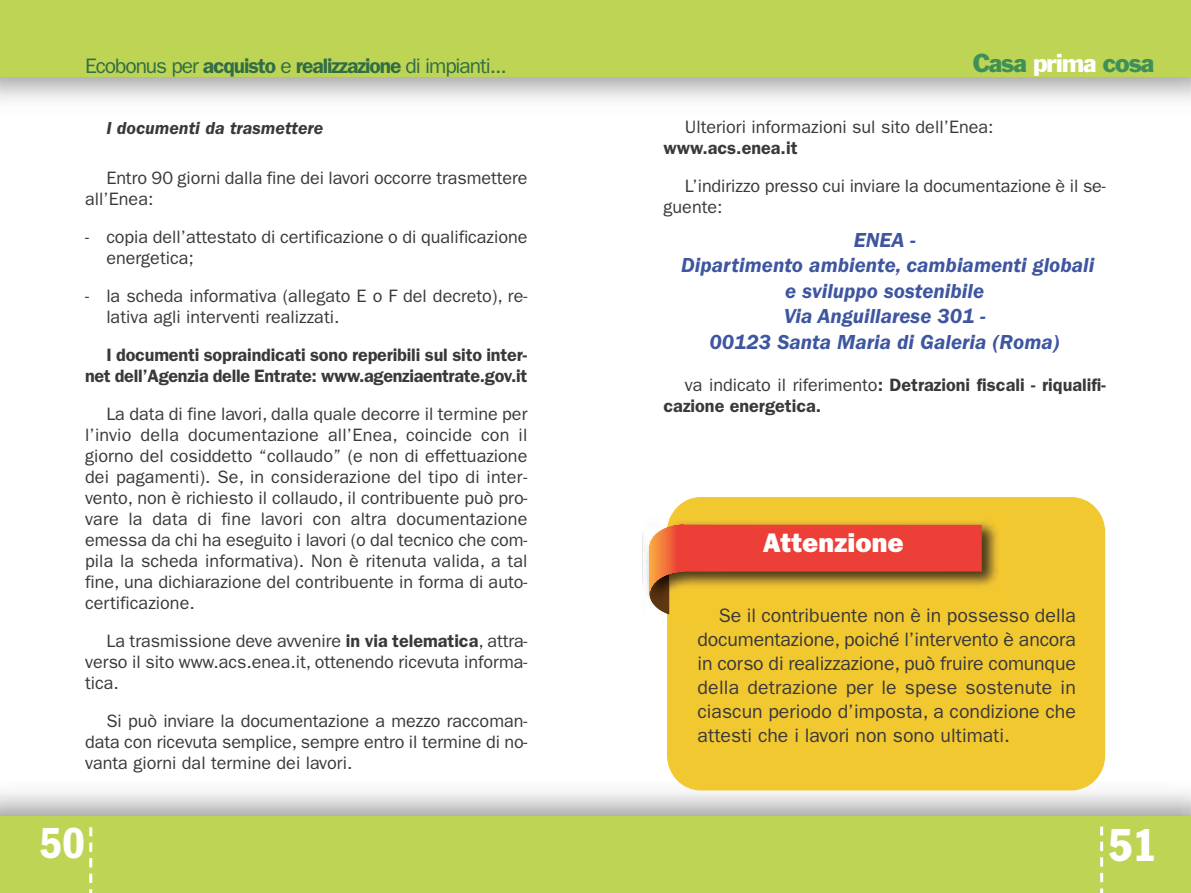
<style>
.page{position:relative;width:1191px;height:893px;background:#fff}
.page>*{position:absolute;margin:0;border:0;box-sizing:border-box;transform-origin:0 0}
.t1{font:45px "ITC Franklin Gothic Std Dm Cd";color:#fff}
.t2{font:condensed 45px "Franklin Gothic Std";color:#fff}
.t3{font:27px "ITC Franklin Gothic Std Hvy";color:#fff}
.t4{font:24px "Franklin Gothic Std";letter-spacing:-.045em;color:#3d9057}
.t5{font:italic 600 21px/25.5px "ITC Franklin Gothic Std";color:#3e55a0;text-align:center}
.t6{font:21px "ITC Franklin Gothic Std";letter-spacing:-.05em;color:#316d46}
.t7{font:19.5px/24px "ITC Franklin Gothic Std";color:#39383a;text-align:justify}
.t8{font:18px/21px "ITC Franklin Gothic Std";color:#39383a}
.t9{font:600 18px/21px "ITC Franklin Gothic Std";letter-spacing:-.01em;color:#39383a}
.t10{font:italic 600 18px "ITC Franklin Gothic Std";color:#39383a}
.s1{font-weight:600}
.s2{color:#fff}
.s3{font-weight:400}
</style>
<div class="page">
<img style="left:0;top:779px;width:1191px;height:37px">
<div style="left:0;top:816px;width:1191px;height:77px;background:#bdd454"></div>
<div style="left:0;top:0;width:1191px;height:77px;background:#bdd454"></div>
<svg style="left:89px;top:827px;width:3px;height:66px"></svg>
<svg style="left:1100px;top:826px;width:3px;height:67px"></svg>
<div style="left:667px;top:497px;width:438px;height:293px;background:#f2c830;border-radius:34px"></div>
<img style="left:642px;top:533px;width:7px;height:64px">
<img style="left:667px;top:517px;width:330px;height:98px">
<svg style="left:649px;top:525px;width:332px;height:89px"></svg>
<hr style="left:649px;top:525px;width:1px;height:70px;background:#fbae41">
<hr style="left:650px;top:525px;width:1px;height:70px;background:#faab41">
<hr style="left:651px;top:525px;width:1px;height:70px;background:#faa741">
<hr style="left:652px;top:525px;width:1px;height:70px;background:#f9a340">
<hr style="left:653px;top:525px;width:1px;height:70px;background:#f8a040">
<hr style="left:654px;top:525px;width:1px;height:70px;background:#f79c3f">
<hr style="left:655px;top:525px;width:1px;height:70px;background:#f7993f">
<hr style="left:656px;top:525px;width:1px;height:70px;background:#f6953e">
<hr style="left:657px;top:525px;width:1px;height:70px;background:#f5923e">
<hr style="left:658px;top:525px;width:1px;height:70px;background:#f58e3e">
<hr style="left:659px;top:525px;width:1px;height:70px;background:#f48b3f">
<hr style="left:660px;top:525px;width:1px;height:70px;background:#f4883e">
<hr style="left:661px;top:525px;width:1px;height:70px;background:#f4833e">
<hr style="left:662px;top:525px;width:1px;height:70px;background:#f4813e">
<hr style="left:663px;top:525px;width:1px;height:70px;background:#f27d3e">
<hr style="left:664px;top:525px;width:1px;height:70px;background:#f2783d">
<hr style="left:665px;top:525px;width:1px;height:70px;background:#f2743c">
<hr style="left:666px;top:525px;width:1px;height:70px;background:#f1713b">
<hr style="left:667px;top:525px;width:1px;height:70px;background:#f16d3b">
<hr style="left:668px;top:525px;width:1px;height:70px;background:#f06a3a">
<hr style="left:669px;top:525px;width:1px;height:70px;background:#f0653a">
<hr style="left:670px;top:525px;width:1px;height:70px;background:#f06139">
<hr style="left:671px;top:525px;width:1px;height:70px;background:#ef5c39">
<hr style="left:672px;top:525px;width:1px;height:70px;background:#ee5839">
<hr style="left:673px;top:525px;width:1px;height:70px;background:#ee5338">
<hr style="left:674px;top:525px;width:1px;height:70px;background:#ed4e38">
<hr style="left:675px;top:525px;width:1px;height:70px;background:#ed4a38">
<hr style="left:676px;top:525px;width:1px;height:70px;background:#ec4538">
<hr style="left:677px;top:525px;width:1px;height:70px;background:#ec4037">
<hr style="left:678px;top:525px;width:1px;height:70px;background:#ec4037">
<hr style="left:679px;top:525px;width:1px;height:70px;background:#ec4037">
<hr style="left:680px;top:525px;width:1px;height:70px;background:#ec4037">
<hr style="left:681px;top:525px;width:1px;height:70px;background:#ec4037">
<hr style="left:682px;top:525px;width:1px;height:70px;background:#ec4037">
<hr style="left:683px;top:525px;width:1px;height:70px;background:#ec4037">
<hr style="left:684px;top:525px;width:1px;height:70px;background:#ec4037">
<p class="t6" style="left:85px;top:58px;width:423px">Ecobonus per <span class="s1">acquisto</span> e <span class="s1">realizzazione</span> di impianti...</p>
<p class="t10" style="left:106px;top:121px;width:218px">I documenti da trasmettere</p>
<p class="t8" style="left:85px;top:169px;width:444px;text-indent:21px">Entro 90 giorni dalla fine dei lavori occorre trasmettere all’Enea:</p>
<p class="t8" style="left:106px;top:228px;width:422px;text-indent:-21px">- copia dell’attestato di certificazione o di qualificazione energetica;</p>
<p class="t8" style="left:106px;top:287px;width:422px;text-indent:-21px">- la scheda informativa (allegato E o F del decreto), re&shy;lativa agli interventi realizzati.</p>
<p class="t9" style="left:85px;top:346px;width:444px;text-align:right">I documenti sopraindicati sono reperibili sul sito inter&shy;net dell’Agenzia delle Entrate: www.agenziaentrate.gov.it</p>
<p class="t8" style="left:85px;top:405px;width:444px;text-align:justify;text-indent:21px">La data di fine lavori, dalla quale decorre il termine per l’invio della documentazione all’Enea, coincide con il giorno del cosiddetto “collaudo” (e non di effettuazione dei pagamenti). Se, in considerazione del tipo di inter&shy;vento, non è richiesto il collaudo, il contribuente può pro&shy;vare la data di fine lavori con altra documentazione emessa da chi ha eseguito i lavori (o dal tecnico che com&shy;pila la scheda informativa). Non è ritenuta valida, a tal fine, una dichiarazione del contribuente in forma di auto&shy;certificazione.</p>
<p class="t8" style="left:85px;top:632px;width:444px;text-align:justify;text-indent:21px">La trasmissione deve avvenire <span class="s1">in via telematica</span>, attra&shy;verso il sito www.acs.enea.it, ottenendo ricevuta informa&shy;tica.</p>
<p class="t8" style="left:85px;top:712px;width:444px;text-align:justify;text-indent:21px">Si può inviare la documentazione a mezzo raccoman&shy;data con ricevuta semplice, sempre entro il termine di no&shy;vanta giorni dal termine dei lavori.</p>
<h3 class="t4" style="left:972px;top:54px;width:183px">Casa <span class="s2">prima</span> cosa</h3>
<p class="t8" style="left:685px;top:118px;width:310px">Ulteriori informazioni sul sito dell’Enea:</p>
<p class="t9" style="left:663px;top:139px;width:135px">www.acs.enea.it</p>
<p class="t8" style="left:663px;top:177px;width:444px;text-indent:21px">L’indirizzo presso cui inviare la documentazione è il se&shy;guente:</p>
<p class="t5" style="left:681px;top:229px;width:414px">ENEA -<br>Dipartimento ambiente, cambiamenti globali e sviluppo sostenibile<br>Via Anguillarese 301 -<br>00123 Santa Maria di Galeria (Roma)</p>
<p class="t9" style="left:663px;top:376px;width:444px;text-indent:21px"><span class="s3">va indicato il riferimento</span>: Detrazioni fiscali - riqualifi&shy;cazione energetica.</p>
<h2 class="t3" style="left:762px;top:534px;width:142px">Attenzione</h2>
<p class="t7" style="left:697px;top:605px;width:380px;text-indent:21px">Se il contribuente non è in possesso della documentazione, poiché l’intervento è ancora in corso di realizzazione, può fruire comunque della detrazione per le spese sostenute in ciascun periodo d’imposta, a condizione che attesti che i lavori non sono ultimati.</p>
<h1 class="t1" style="left:39px;top:828px;width:47px">50</h1>
<h1 class="t2" style="left:1108px;top:829px;width:50px">51</h1>
</div>
